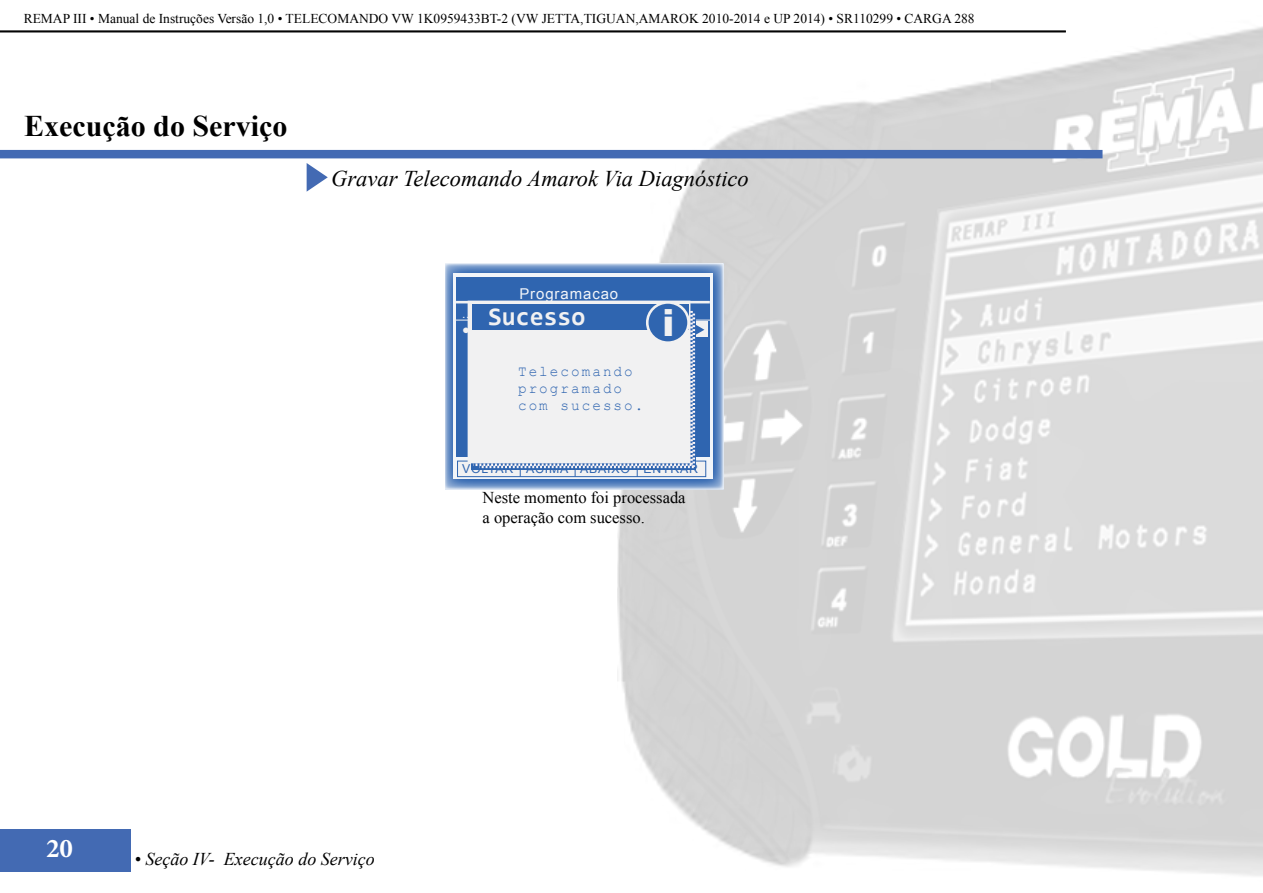
<style>
.page{position:relative;width:1263px;height:893px;background:#fff}
.page>*{position:absolute;margin:0;border:0;box-sizing:border-box;transform-origin:0 0}
.t1{font:900 37.5px "Arial";color:#f1f1f2;scale:.95 1}
.t2{font:700 30px "Times New Roman";color:#000}
.t3{font:700 27px "Minion Pro";color:#fff}
.t4{font:700 25.35px "Consolas";color:#f1f1f2}
.t5{font:italic 22.5px "Times New Roman";color:#000}
.t6{font:italic 18px "Times New Roman";color:#000}
.t7{font:16.5px/19.8px "Times New Roman";color:#000}
.t8{font:15px/17.1px "Courier New";letter-spacing:.145em;color:#2f65b0;scale:.95 1}
.t9{font:14.85px "Arial";letter-spacing:.065em;color:#f2f5f9}
.t10{font:13.5px "Times New Roman";color:#000}
.t11{font:12.3px "Arial";letter-spacing:.065em;color:#2f65b0}
.t12{font:12.3px "Arial";letter-spacing:.065em;color:#f2f5f9}
</style>
<div class="page">
<hr style="left:0;top:31px;width:1066px;height:1px;background:#000">
<hr style="left:0;top:32px;width:1066px;height:1px;background:#000">
<div style="left:0;top:829px;width:130px;height:42px;background:#436ab3"></div>
<img style="left:618px;top:26px;width:645px;height:850px">
<div style="left:0;top:150px;width:1102px;height:8px;background:#436ab3"></div>
<svg style="left:307px;top:163px;width:21px;height:29px"></svg>
<svg style="left:448px;top:266px;width:273px;height:221px;background:#5883bf"></svg>
<div style="left:453px;top:273px;width:260px;height:206px;background:#f2f5f9"></div>
<div style="left:456px;top:277px;width:254px;height:180px;background:#2f65b0"></div>
<hr style="left:454px;top:320px;width:257px;height:1px;background:#f1f1f2">
<div style="left:457px;top:461px;width:249px;height:16px;background:#f1f1f2"></div>
<div style="left:457px;top:461px;width:249px;height:16px;border:1px solid #2f65b0"></div>
<hr style="left:456px;top:301px;width:254px;height:2px;background:#f1f1f2">
<div style="left:468px;top:301px;width:222px;height:162px;border:1px solid #f1f1f2"></div>
<svg style="left:473px;top:311px;width:231px;height:166px;background:#e1e5ec"></svg>
<div style="left:472px;top:304px;width:216px;height:26px;background:#2f65b0"></div>
<div style="left:647px;top:302px;width:41px;height:41px;background:#2f65b0;border-radius:50%"></div>
<div style="left:646px;top:301px;width:44px;height:43px;border:3px solid #f1f1f2;border-radius:50%"></div>
<p class="t10" style="left:24px;top:9px;width:952px">REMAP III • Manual de Instruções Versão 1,0 • TELECOMANDO VW 1K0959433BT-2 (VW JETTA,TIGUAN,AMAROK 2010-2014 e UP 2014) • SR110299 • CARGA 288</p>
<h2 class="t2" style="left:24px;top:105px;width:265px">Execução do Serviço</h2>
<h3 class="t5" style="left:331px;top:163px;width:419px">Gravar Telecomando Amarok Via Diagnóstico</h3>
<p class="t9" style="left:519px;top:284px;width:100px">Programacao</p>
<p class="t12" style="left:462px;top:306px;width:90px">...\Diagnostico</p>
<h3 class="t4" style="left:488px;top:300px;width:99px">Sucesso</h3>
<p class="t8" style="left:518px;top:362px;width:133px">Telecomando programado com sucesso.</p>
<h1 class="t1" style="left:662px;top:295px;width:14px">i</h1>
<p class="t11" style="left:462px;top:460px;width:237px">VOLTAR ACIMA ABAIXO ENTRAR</p>
<p class="t7" style="left:483px;top:488px;width:204px">Neste momento foi processada a operação com sucesso.</p>
<h3 class="t3" style="left:46px;top:830px;width:28px">20</h3>
<h3 class="t6" style="left:135px;top:847px;width:242px">• Seção IV- Execução do Serviço</h3>
</div>
